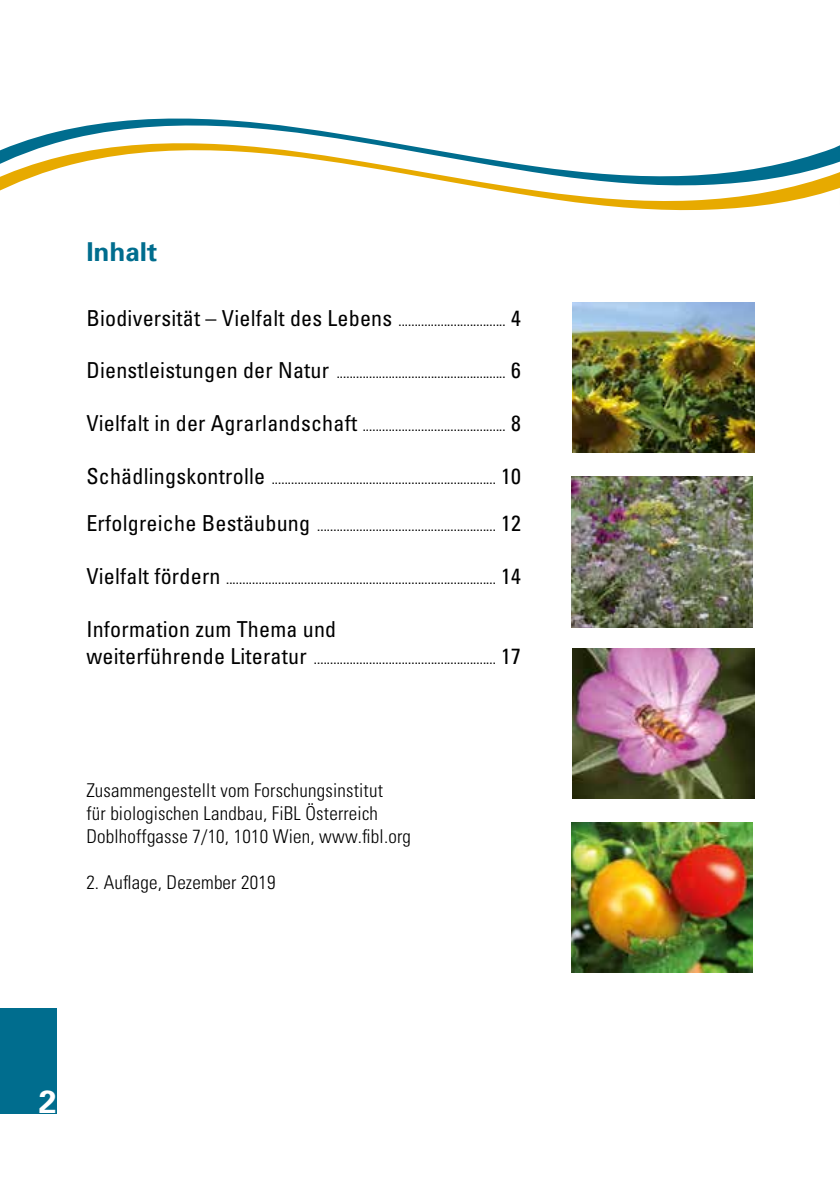
<style>
.page{position:relative;width:840px;height:1191px;background:#fff}
.page>*{position:absolute;margin:0;border:0;box-sizing:border-box;transform-origin:0 0}
.t1{font:700 32px "Univers";color:#fff}
.t2{font:700 26px "Univers";color:#006d8e}
.t3{font:condensed 22px "Univers";letter-spacing:.01em;color:#000}
.t4{font:300 condensed 19px/23px "Univers";letter-spacing:.01em;color:#000}
.t5{font:condensed 14px "Univers";color:#000}
.s1{font-size:22px}
</style>
<div class="page">
<img style="left:572px;top:302px;width:181px;height:150px">
<img style="left:572px;top:648px;width:181px;height:150px">
<svg style="left:98px;top:118px;width:170px;height:6px"></svg>
<svg style="left:25px;top:124px;width:357px;height:17px"></svg>
<svg style="left:6px;top:141px;width:833px;height:7px"></svg>
<svg style="left:0;top:148px;width:839px;height:63px"></svg>
<svg style="left:839px;top:145px;width:1px;height:44px"></svg>
<img style="left:571px;top:477px;width:181px;height:150px">
<img style="left:571px;top:822px;width:181px;height:150px">
<div style="left:0;top:1008px;width:57px;height:105px;background:#006d8e"></div>
<h2 class="t2" style="left:86px;top:235px;width:72px">Inhalt</h2>
<p class="t5" style="left:86px;top:312px;width:436px"><span class="s1">Biodiversität – Vielfalt des Lebens</span> ................................. <span class="s1">4</span></p>
<p class="t5" style="left:86px;top:364px;width:435px"><span class="s1">Dienstleistungen der Natur</span> .................................................... <span class="s1">6</span></p>
<p class="t5" style="left:86px;top:417px;width:435px"><span class="s1">Vielfalt in der Agrarlandschaft</span> ............................................ <span class="s1">8</span></p>
<p class="t5" style="left:86px;top:470px;width:435px"><span class="s1">Schädlingskontrolle</span> ..................................................................... <span class="s1">10</span></p>
<p class="t5" style="left:86px;top:517px;width:435px"><span class="s1">Erfolgreiche Bestäubung</span> ....................................................... <span class="s1">12</span></p>
<p class="t5" style="left:86px;top:570px;width:435px"><span class="s1">Vielfalt fördern</span> ................................................................................... <span class="s1">14</span></p>
<h3 class="t3" style="left:86px;top:615px;width:251px">Information zum Thema und</h3>
<p class="t5" style="left:86px;top:649px;width:435px"><span class="s1">weiterführende Literatur</span> ........................................................ <span class="s1">17</span></p>
<h3 class="t4" style="left:86px;top:778px;width:326px">Zusammengestellt vom Forschungsinstitut<br>für biologischen Landbau, FiBL Österreich<br>Doblhoffgasse 7/10, 1010 Wien, www.fibl.org</h3>
<h3 class="t4" style="left:86px;top:870px;width:190px">2. Auflage, Dezember 2019</h3>
<h1 class="t1" style="left:39px;top:1081px;width:19px">2</h1>
</div>
